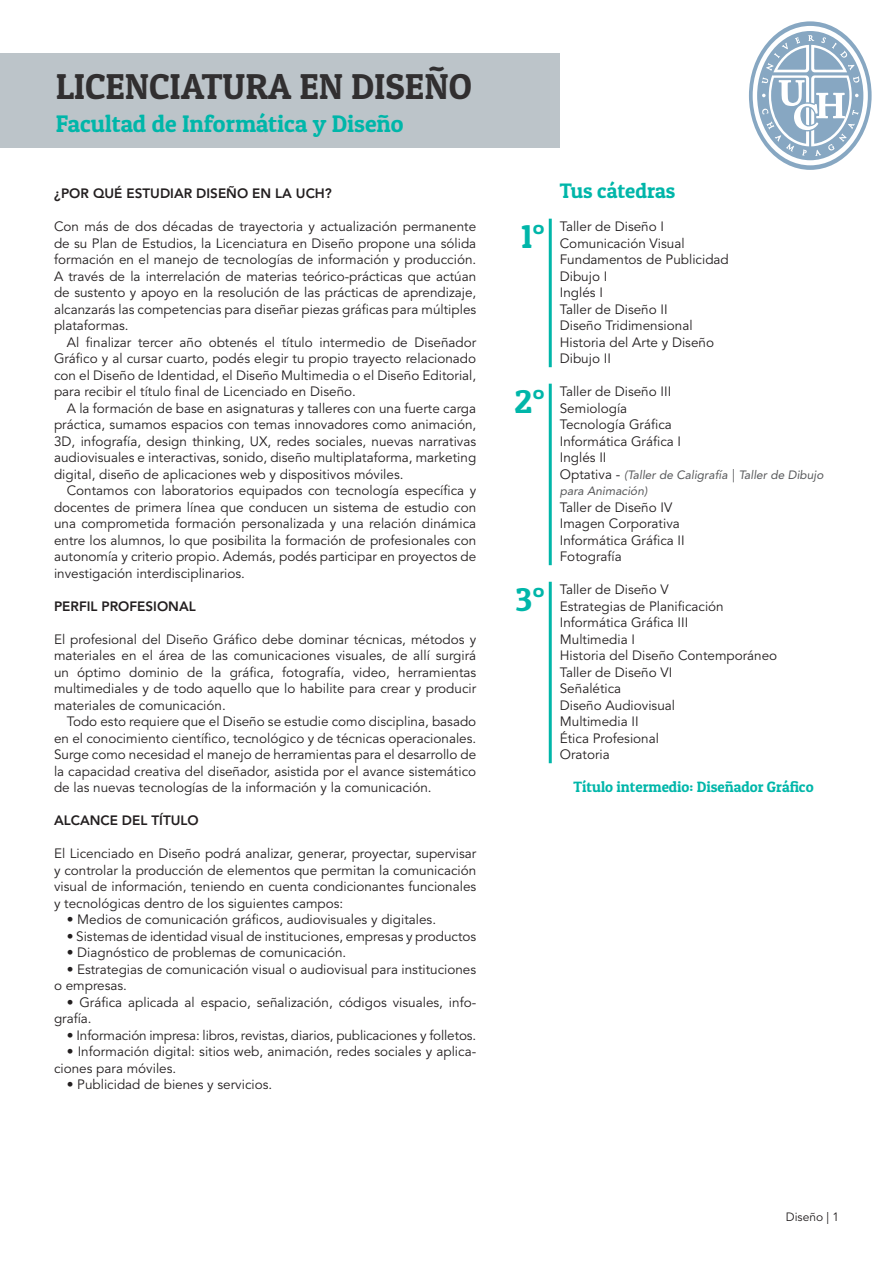
<style>
.page{position:relative;width:893px;height:1263px;background:#fff}
.page>*{position:absolute;margin:0;border:0;box-sizing:border-box;transform-origin:0 0}
.t1{font:36px "Patua One";color:#312f30}
.t2{font:33px "Patua One";color:#00b6a9}
.t3{font:24px "Patua One";color:#00b6a9}
.t4{font:21px "Patua One";color:#00b6a9}
.t5{font:15px "Patua One";color:#00b6a9}
.t6{font:13.5px/16.5px "Avenir LT Std";color:#231f20;text-align:justify}
.t7{font:800 13.5px "Avenir LT Std";color:#231f20}
.t8{font:italic 12px/16.5px "Avenir LT Std";color:#57585a}
.t9{font:12px "Avenir LT Std";color:#231f20}
.s1{font-style:normal;font-size:13.5px;color:#231f20}
</style>
<div class="page">
<div style="left:0;top:53px;width:560px;height:94px;background:#bcc4c9"></div>
<hr style="left:549px;top:219px;width:3px;height:148px;background:#00b6a9">
<hr style="left:549px;top:384px;width:3px;height:181px;background:#00b6a9">
<hr style="left:549px;top:582px;width:3px;height:181px;background:#00b6a9">
<svg style="left:749px;top:21px;width:123px;height:149px"></svg>
<svg style="left:753px;top:26px;width:115px;height:139px"></svg>
<p class="t1" style="left:56px;top:64px;width:418px">LICENCIATURA EN DISEÑO</p>
<p class="t3" style="left:56px;top:109px;width:349px">Facultad de Informática y Diseño</p>
<p class="t7" style="left:54px;top:185px;width:279px">¿POR QUÉ ESTUDIAR DISEÑO EN LA UCH?</p>
<p class="t6" style="left:54px;top:218px;width:424px">Con más de dos décadas de trayectoria y actualización permanente de su Plan de Estudios, la Licenciatura en Diseño propone una sólida formación en el manejo de tecnologías de información y producción.<br>A través de la interrelación de materias teórico-prácticas que actúan de sustento y apoyo en la resolución de las prácticas de aprendizaje, alcanzarás las competencias para diseñar piezas gráficas para múltiples plataformas.</p>
<p class="t6" style="left:54px;top:334px;width:424px;text-indent:13px">Al finalizar tercer año obtenés el título intermedio de Diseñador Gráfico y al cursar cuarto, podés elegir tu propio trayecto relacionado con el Diseño de Identidad, el Diseño Multimedia o el Diseño Editorial, para recibir el título final de Licenciado en Diseño.</p>
<p class="t6" style="left:54px;top:400px;width:424px;text-indent:13px">A la formación de base en asignaturas y talleres con una fuerte carga práctica, sumamos espacios con temas innovadores como animación, 3D, infografía, design thinking, UX, redes sociales, nuevas narrativas audiovisuales e interactivas, sonido, diseño multiplataforma, marketing digital, diseño de aplicaciones web y dispositivos móviles.</p>
<p class="t6" style="left:54px;top:482px;width:424px;text-indent:13px">Contamos con laboratorios equipados con tecnología específica y docentes de primera línea que conducen un sistema de estudio con una comprometida formación personalizada y una relación dinámica entre los alumnos, lo que posibilita la formación de profesionales con autonomía y criterio propio. Además, podés participar en proyectos de investigación interdisciplinarios.</p>
<p class="t7" style="left:54px;top:598px;width:143px">PERFIL PROFESIONAL</p>
<p class="t6" style="left:54px;top:631px;width:424px">El profesional del Diseño Gráfico debe dominar técnicas, métodos y materiales en el área de las comunicaciones visuales, de allí surgirá un óptimo dominio de la gráfica, fotografía, video, herramientas multimediales y de todo aquello que lo habilite para crear y producir materiales de comunicación.</p>
<p class="t6" style="left:54px;top:713px;width:424px;text-indent:13px">Todo esto requiere que el Diseño se estudie como disciplina, basado en el conocimiento científico, tecnológico y de técnicas operacionales.<br>Surge como necesidad el manejo de herramientas para el desarrollo de la capacidad creativa del diseñador, asistida por el avance sistemático de las nuevas tecnologías de la información y la comunicación.</p>
<p class="t7" style="left:54px;top:812px;width:146px">ALCANCE DEL TÍTULO</p>
<p class="t6" style="left:54px;top:845px;width:424px">El Licenciado en Diseño podrá analizar, generar, proyectar, supervisar y controlar la producción de elementos que permitan la comunicación visual de información, teniendo en cuenta condicionantes funcionales y tecnológicas dentro de los siguientes campos:</p>
<p class="t6" style="left:67px;top:911px;width:371px">• Medios de comunicación gráficos, audiovisuales y digitales.</p>
<p class="t6" style="left:67px;top:928px;width:411px">• Sistemas de identidad visual de instituciones, empresas y productos</p>
<p class="t6" style="left:67px;top:944px;width:281px">• Diagnóstico de problemas de comunicación.</p>
<p class="t6" style="left:54px;top:961px;width:424px;text-indent:13px">• Estrategias de comunicación visual o audiovisual para instituciones o empresas.</p>
<p class="t6" style="left:54px;top:994px;width:424px;text-indent:13px">• Gráfica aplicada al espacio, señalización, códigos visuales, info&shy;grafía.</p>
<p class="t6" style="left:67px;top:1027px;width:411px">• Información impresa: libros, revistas, diarios, publicaciones y folletos.</p>
<p class="t6" style="left:54px;top:1043px;width:424px;text-indent:13px">• Información digital: sitios web, animación, redes sociales y aplica&shy;ciones para móviles.</p>
<p class="t6" style="left:67px;top:1076px;width:207px">• Publicidad de bienes y servicios.</p>
<p class="t2" style="left:521px;top:215px;width:25px">1°</p>
<p class="t2" style="left:514px;top:380px;width:32px">2°</p>
<p class="t2" style="left:516px;top:578px;width:31px">3°</p>
<p class="t4" style="left:560px;top:178px;width:117px">Tus cátedras</p>
<p class="t6" style="left:560px;top:218px;width:106px">Taller de Diseño I</p>
<p class="t6" style="left:560px;top:235px;width:126px">Comunicación Visual</p>
<p class="t6" style="left:560px;top:251px;width:171px">Fundamentos de Publicidad</p>
<p class="t6" style="left:560px;top:268px;width:49px">Dibujo I</p>
<p class="t6" style="left:560px;top:284px;width:45px">Inglés I</p>
<p class="t6" style="left:560px;top:301px;width:109px">Taller de Diseño II</p>
<p class="t6" style="left:560px;top:317px;width:134px">Diseño Tridimensional</p>
<p class="t6" style="left:560px;top:334px;width:156px">Historia del Arte y Diseño</p>
<p class="t6" style="left:560px;top:350px;width:53px">Dibujo II</p>
<p class="t6" style="left:560px;top:383px;width:113px">Taller de Diseño III</p>
<p class="t6" style="left:560px;top:400px;width:69px">Semiología</p>
<p class="t6" style="left:560px;top:416px;width:114px">Tecnología Gráfica</p>
<p class="t6" style="left:560px;top:433px;width:123px">Informática Gráfica I</p>
<p class="t6" style="left:560px;top:449px;width:48px">Inglés II</p>
<p class="t8" style="left:560px;top:466px;width:265px"><span class="s1">Optativa -</span> (Taller de Caligrafía | Taller de Dibujo para Animación)</p>
<p class="t6" style="left:560px;top:499px;width:114px">Taller de Diseño IV</p>
<p class="t6" style="left:560px;top:515px;width:122px">Imagen Corporativa</p>
<p class="t6" style="left:560px;top:532px;width:126px">Informática Gráfica II</p>
<p class="t6" style="left:560px;top:548px;width:63px">Fotografía</p>
<p class="t6" style="left:560px;top:581px;width:110px">Taller de Diseño V</p>
<p class="t6" style="left:560px;top:598px;width:165px">Estrategias de Planificación</p>
<p class="t6" style="left:560px;top:614px;width:130px">Informática Gráfica III</p>
<p class="t6" style="left:560px;top:631px;width:77px">Multimedia I</p>
<p class="t6" style="left:560px;top:647px;width:219px">Historia del Diseño Contemporáneo</p>
<p class="t6" style="left:560px;top:664px;width:114px">Taller de Diseño VI</p>
<p class="t6" style="left:560px;top:680px;width:63px">Señalética</p>
<p class="t6" style="left:560px;top:697px;width:117px">Diseño Audiovisual</p>
<p class="t6" style="left:560px;top:713px;width:80px">Multimedia II</p>
<p class="t6" style="left:560px;top:730px;width:101px">Ética Profesional</p>
<p class="t6" style="left:560px;top:746px;width:51px">Oratoria</p>
<p class="t5" style="left:574px;top:777px;width:241px">Título intermedio: Diseñador Gráfico</p>
<p class="t9" style="left:786px;top:1210px;width:55px">Diseño | 1</p>
</div>
